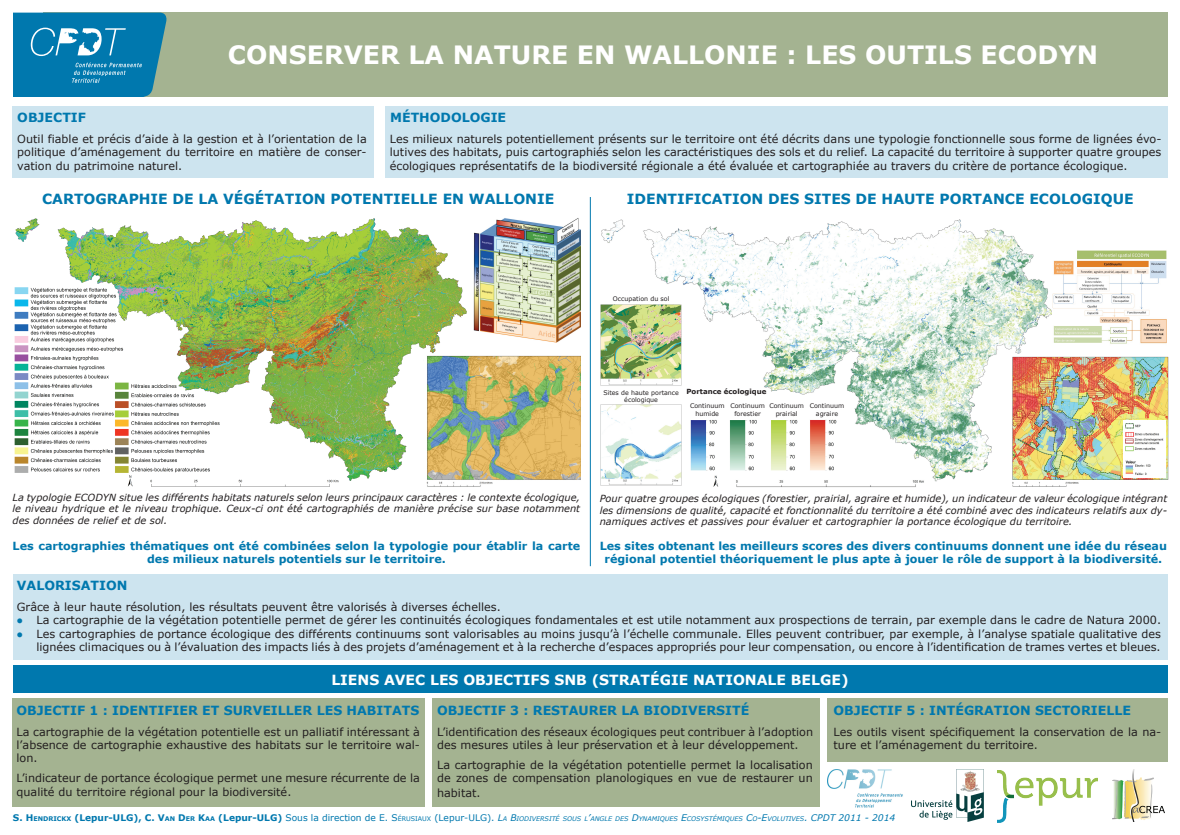
<style>
.page{position:relative;width:1180px;height:835px;background:#fff}
.page>*{position:absolute;margin:0;border:0;box-sizing:border-box;transform-origin:0 0}
.t1{font:700 25.2px "Verdana";color:#fff}
.t2{font:700 14px "Verdana";color:#0078ae}
.t3{font:700 14px "Verdana";color:#fff}
.t4{font:700 12.6px "Verdana";color:#0078ae}
.t5{font:11.2px/13.4px "Verdana";color:#231f20}
.t6{font:700 11.2px/13.4px "Verdana";color:#0078ae;text-align:center}
.t7{font:italic 9.8px/11.5px "Verdana";color:#231f20;text-align:justify}
.t8{font:700 7px "Verdana";color:#231f20}
.t9{font:italic 6.37px "Verdana";color:#0078ae}
.t10{font:6.3px/7.6px "Verdana";color:#231f20;text-align:center}
.s1{color:#0078ae}
.s2{font-weight:700;font-style:normal;font-size:9.1px}
.s3{font-weight:700;font-style:normal}
.s4{font-style:normal;font-size:9.1px}
.s5{font-style:normal}
.s6{font-size:9.1px}
</style>
<div class="page">
<img style="left:601px;top:219px;width:452px;height:268px">
<img style="left:1053px;top:250px;width:114px;height:94px">
<div style="left:43px;top:13px;width:1124px;height:84px;background:#a4b391"></div>
<svg style="left:13px;top:13px;width:154px;height:84px;background:#1a84b2"></svg>
<div style="left:13px;top:106px;width:361px;height:72px;background:#cde4ef"></div>
<div style="left:385px;top:106px;width:782px;height:72px;background:#cde4ef"></div>
<hr style="left:590px;top:197px;width:1px;height:369px;background:#0078ae">
<img style="left:473px;top:218px;width:107px;height:125px">
<img style="left:14px;top:218px;width:453px;height:269px">
<img style="left:686px;top:417px;width:157px;height:56px">
<img style="left:600px;top:404px;width:82px;height:82px">
<img style="left:600px;top:304px;width:82px;height:82px">
<img style="left:424px;top:355px;width:156px;height:132px">
<img style="left:1012px;top:355px;width:157px;height:132px">
<img style="left:1123px;top:420px;width:42px;height:57px">
<div style="left:13px;top:574px;width:1154px;height:85px;background:#cde4ef"></div>
<div style="left:13px;top:665px;width:1154px;height:27px;background:#0078ae"></div>
<div style="left:13px;top:698px;width:412px;height:109px;background:#a4b391"></div>
<div style="left:432px;top:698px;width:387px;height:109px;background:#a4b391"></div>
<div style="left:827px;top:698px;width:340px;height:63px;background:#a4b391"></div>
<img style="left:998px;top:770px;width:99px;height:52px">
<img style="left:1112px;top:769px;width:52px;height:52px">
<img style="left:911px;top:769px;width:72px;height:52px">
<img style="left:827px;top:769px;width:76px;height:38px">
<h1 class="t1" style="left:228px;top:37px;width:872px">Conserver la Nature en Wallonie : les outils Ecodyn</h1>
<p class="t4" style="left:17px;top:108px;width:70px">Objectif</p>
<p class="t5" style="left:17px;top:132px;width:351px;text-align:justify">Outil fiable et précis d’aide à la gestion et à l’orientation de la politique d’aménagement du territoire en matière de conser&shy;vation du patrimoine naturel.</p>
<p class="t4" style="left:390px;top:108px;width:118px">Méthodologie</p>
<p class="t5" style="left:390px;top:132px;width:773px;text-align:justify">Les milieux naturels potentiellement présents sur le territoire ont été décrits dans une typologie fonctionnelle sous forme de lignées évo&shy;lutives des habitats, puis cartographiés selon les caractéristiques des sols et du relief. La capacité du territoire à supporter quatre groupes écologiques représentatifs de la biodiversité régionale a été évaluée et cartographiée au travers du critère de portance écologique.</p>
<p class="t2" style="left:42px;top:189px;width:514px">Cartographie de la végétation potentielle en wallonie</p>
<p class="t2" style="left:627px;top:189px;width:508px">Identification des sites de haute portance Ecologique</p>
<p class="t10" style="left:613px;top:295px;width:58px">Occupation du sol</p>
<p class="t10" style="left:603px;top:388px;width:77px">Sites de haute portance écologique</p>
<p class="t8" style="left:686px;top:386px;width:82px">Portance écologique</p>
<p class="t10" style="left:690px;top:402px;width:36px">Continuum humide</p>
<p class="t10" style="left:730px;top:402px;width:36px">Continuum forestier</p>
<p class="t10" style="left:769px;top:402px;width:36px">Continuum prairial</p>
<p class="t10" style="left:810px;top:402px;width:36px">Continuum agraire</p>
<p class="t7" style="left:13px;top:491px;width:569px">La typologie ECODYN situe les différents habitats naturels selon leurs principaux caractères : le contexte écologique, le niveau hydrique et le niveau trophique. Ceux-ci ont été cartographiés de manière précise sur base notamment des données de relief et de sol.</p>
<p class="t7" style="left:600px;top:492px;width:569px">Pour quatre groupes écologiques (forestier, prairial, agraire et humide), un indicateur de valeur écologique intégrant les dimensions de qualité, capacité et fonctionnalité du territoire a été combiné avec des indicateurs relatifs aux dy&shy;namiques actives et passives pour évaluer et cartographier la portance écologique du territoire.</p>
<p class="t6" style="left:13px;top:538px;width:569px">Les cartographies thématiques ont été combinées selon la typologie pour établir la carte des milieux naturels potentiels sur le territoire.</p>
<p class="t6" style="left:600px;top:538px;width:569px">Les sites obtenant les meilleurs scores des divers continuums donnent une idée du réseau régional potentiel théoriquement le plus apte à jouer le rôle de support à la biodiversité.</p>
<p class="t4" style="left:17px;top:576px;width:112px">Valorisation</p>
<p class="t5" style="left:17px;top:599px;width:485px">Grâce à leur haute résolution, les résultats peuvent être valorisés à diverses échelles.</p>
<p class="t5" style="left:17px;top:613px;width:1146px"><span class="s1">●</span> La cartographie de la végétation potentielle permet de gérer les continuités écologiques fondamentales et est utile notamment aux prospections de terrain, par exemple dans le cadre de Natura 2000.</p>
<p class="t5" style="left:17px;top:626px;width:1146px;text-align:right"><span class="s1">●</span> Les cartographies de portance écologique des différents continuums sont valorisables au moins jusqu’à l’échelle communale. Elles peuvent contribuer, par exemple, à l’analyse spatiale qualitative des lignées climaciques ou à l’évaluation des impacts liés à des projets d’aménagement et à la recherche d’espaces appropriés pour leur compensation, ou encore à l’identification de trames vertes et bleues.</p>
<p class="t3" style="left:331px;top:669px;width:235px">Liens avec les objectifs SNB</p>
<p class="t3" style="left:592px;top:669px;width:258px">(Stratégie Nationale Belge)</p>
<p class="t4" style="left:17px;top:701px;width:404px">Objectif 1 : Identifier et Surveiller les habitats</p>
<p class="t5" style="left:17px;top:724px;width:405px;text-align:justify">La cartographie de la végétation potentielle est un palliatif intéressant à l’absence de cartographie exhaustive des habitats sur le territoire wal&shy;lon.</p>
<p class="t5" style="left:17px;top:771px;width:405px">L’indicateur de portance écologique permet une mesure récurrente de la qualité du territoire régional pour la biodiversité.</p>
<p class="t4" style="left:437px;top:701px;width:314px">Objectif 3 : restaurer la biodiversité</p>
<p class="t5" style="left:437px;top:724px;width:377px">L’identification des réseaux écologiques peut contribuer à l’adoption des mesures utiles à leur préservation et à leur développement.</p>
<p class="t5" style="left:437px;top:757px;width:377px">La cartographie de la végétation potentielle permet la localisation de zones de compensation planologiques en vue de restaurer un</p>
<p class="t5" style="left:437px;top:786px;width:45px">habitat.</p>
<p class="t4" style="left:833px;top:701px;width:299px">Objectif 5 : Intégration sectorielle</p>
<p class="t5" style="left:833px;top:724px;width:329px">Les outils visent spécifiquement la conservation de la na&shy;ture et l’aménagement du territoire.</p>
<p class="t9" style="left:13px;top:814px;width:884px"><span class="s2">S. H</span><span class="s3">ENDRICKX</span> <span class="s2">(L</span><span class="s2">epur</span><span class="s2">-ULG), C. V</span><span class="s3">AN</span> <span class="s2">D</span> <span class="s3">ER</span> <span class="s2">K</span><span class="s3">AA</span> <span class="s2">(L</span><span class="s2">epur</span><span class="s2">-ULG)</span> <span class="s4">Sous la direction de</span> <span class="s4">E. S</span><span class="s5">ÉRUSIAUX</span> <span class="s4">(L</span><span class="s4">epur</span><span class="s4">-U LG).</span> <span class="s6">L</span>A <span class="s6">B</span>IODIVERSITÉ SOUS L<span class="s6">’</span>ANGLE DES <span class="s6">D</span>YNAMIQUES <span class="s6">E</span>COSYSTÉMIQUES <span class="s6">C</span>O<span class="s6">-E</span>VOLUTIVES<span class="s6">. CPDT 2011 - 2014</span></p>
</div>
